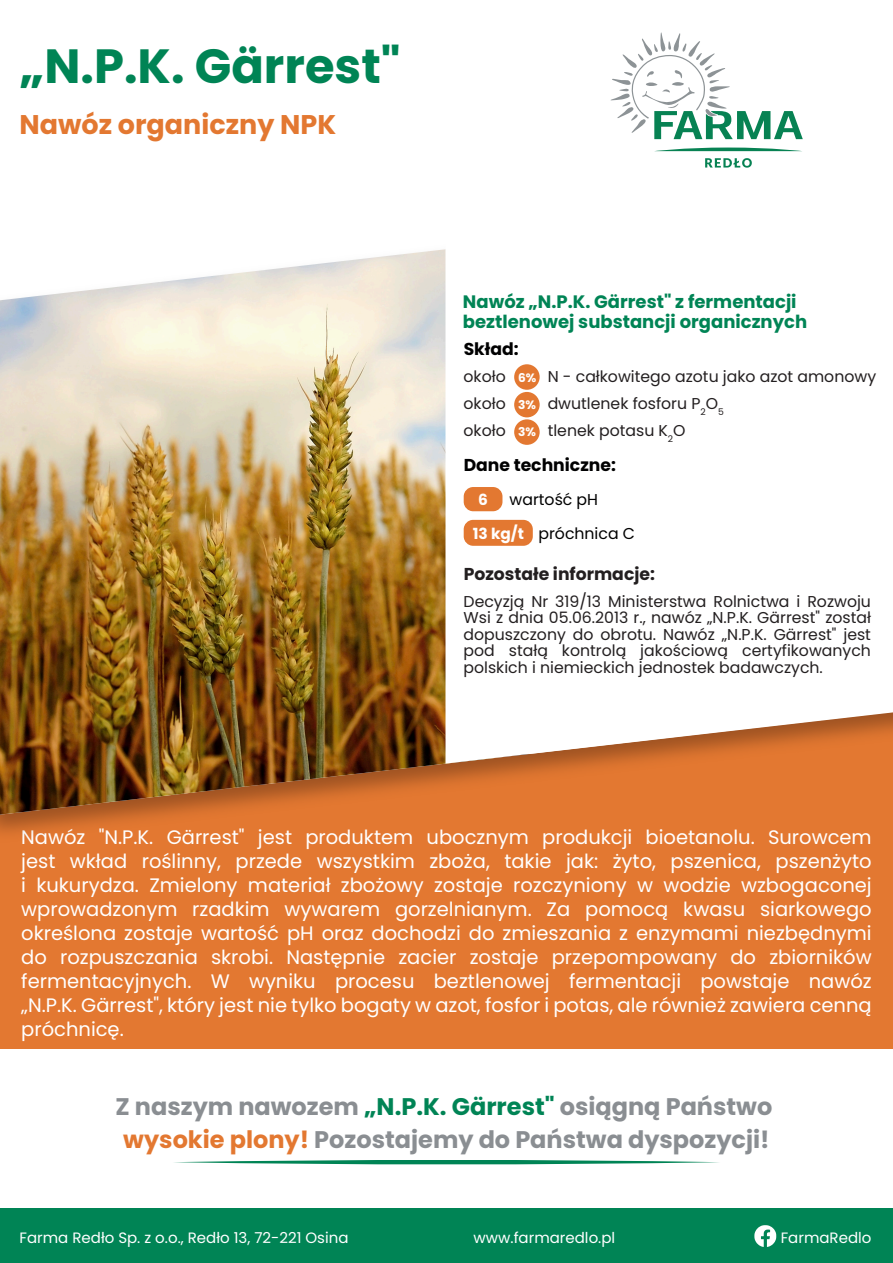
<style>
.page{position:relative;width:893px;height:1263px;background:#fff}
.page>*{position:absolute;margin:0;border:0;box-sizing:border-box;transform-origin:0 0}
.t1{font:700 48px "Poppins";color:#008455}
.t2{font:700 27px "Poppins";color:#e37831}
.t3{font:700 24px/33px "Poppins";color:#8a8e92;text-align:center}
.t4{font:19.5px/24px "Poppins";color:#fff;text-align:justify}
.t5{font:700 18px/19.5px "Poppins";color:#008455}
.t6{font:700 17.25px "Poppins";color:#000001}
.t7{font:700 17.25px "Poppins";color:#231f20}
.t8{font:15.75px/16.5px "Poppins";color:#231f20;text-align:justify}
.t9{font:15.75px/33.8px "Poppins";color:#000001}
.t10{font:700 15.3px "Poppins";color:#fff}
.t11{font:15px "Poppins";color:#fff}
.t12{font:700 12.15px "Poppins";color:#fff}
.s1{color:#008455}
.s2{color:#e37831}
</style>
<div class="page">
<div style="left:0;top:553px;width:893px;height:496px;background:#e37831"></div>
<svg style="left:610px;top:32px;width:193px;height:107px"></svg>
<svg style="left:656px;top:148px;width:145px;height:3px"></svg>
<svg style="left:705px;top:158px;width:47px;height:10px"></svg>
<div style="left:0;top:1208px;width:893px;height:55px;background:#008455"></div>
<svg style="left:754px;top:1225px;width:22px;height:22px"></svg>
<svg style="left:174px;top:1160px;width:545px;height:5px"></svg>
<img style="left:0;top:249px;width:529px;height:566px">
<svg style="left:445px;top:249px;width:448px;height:515px"></svg>
<div style="left:464px;top:487px;width:38px;height:24px;background:#e37831;border-radius:9px"></div>
<div style="left:464px;top:520px;width:69px;height:26px;background:#e37831;border-radius:9px"></div>
<div style="left:514px;top:364px;width:26px;height:26px;background:#e37831;border-radius:50%"></div>
<div style="left:514px;top:392px;width:26px;height:25px;background:#e37831;border-radius:50%"></div>
<div style="left:514px;top:419px;width:26px;height:26px;background:#e37831;border-radius:50%"></div>
<h1 class="t1" style="left:20px;top:38px;width:383px">„N.P.K. Gärrest"</h1>
<h2 class="t2" style="left:20px;top:109px;width:318px">Nawóz organiczny NPK</h2>
<p class="t5" style="left:463px;top:292px;width:346px">Nawóz „N.P.K. Gärrest" z fermentacji beztlenowej substancji organicznych</p>
<p class="t6" style="left:464px;top:339px;width:56px">Skład:</p>
<p class="t8" style="left:464px;top:369px;width:44px">około</p>
<p class="t8" style="left:548px;top:369px;width:330px">N - całkowitego azotu jako azot amonowy</p>
<p class="t8" style="left:464px;top:396px;width:44px">około</p>
<p class="t8" style="left:548px;top:396px;width:178px">dwutlenek fosforu P<sub>2</sub>O<sub>5</sub></p>
<p class="t8" style="left:464px;top:423px;width:44px">około</p>
<p class="t8" style="left:548px;top:423px;width:139px">tlenek potasu K<sub>2</sub>O</p>
<p class="t12" style="left:518px;top:370px;width:20px">6%</p>
<p class="t12" style="left:518px;top:398px;width:19px">3%</p>
<p class="t12" style="left:518px;top:425px;width:19px">3%</p>
<p class="t6" style="left:464px;top:455px;width:154px">Dane techniczne:</p>
<p class="t9" style="left:538px;top:483px;width:98px;text-indent:-29px">wartość pH próchnica C</p>
<p class="t10" style="left:478px;top:491px;width:11px">6</p>
<p class="t10" style="left:473px;top:525px;width:53px">13 kg/t</p>
<p class="t7" style="left:464px;top:564px;width:193px">Pozostałe informacje:</p>
<p class="t8" style="left:464px;top:593px;width:409px">Decyzją Nr 319/13 Ministerstwa Rolnictwa i Rozwoju Wsi z dnia 05.06.2013 r., nawóz „N.P.K. Gärrest" został dopuszczony do obrotu. Nawóz „N.P.K. Gärrest" jest pod stałą kontrolą jakościową certyfikowanych polskich i niemieckich jednostek badawczych.</p>
<p class="t4" style="left:21px;top:825px;width:852px">Nawóz "N.P.K. Gärrest" jest produktem ubocznym produkcji bioetanolu. Surowcem jest wkład roślinny, przede wszystkim zboża, takie jak: żyto, pszenica, pszenżyto i kukurydza. Zmielony materiał zbożowy zostaje rozczyniony w wodzie wzbogaconej wprowadzonym rzadkim wywarem gorzelnianym. Za pomocą kwasu siarkowego określona zostaje wartość pH oraz dochodzi do zmieszania z enzymami niezbędnymi do rozpuszczania skrobi. Następnie zacier zostaje przepompowany do zbiorników fermentacyjnych. W wyniku procesu beztlenowej fermentacji powstaje nawóz „N.P.K. Gärrest", który jest nie tylko bogaty w azot, fosfor i potas, ale również zawiera cenną próchnicę.</p>
<p class="t3" style="left:116px;top:1090px;width:658px">Z naszym nawozem <span class="s1">„N.P.K. Gärrest"</span> osiągną Państwo <span class="s2">wysokie plony!</span> Pozostajemy do Państwa dyspozycji!</p>
<p class="t11" style="left:20px;top:1229px;width:330px">Farma Redło Sp. z o.o., Redło 13, 72-221 Osina</p>
<p class="t11" style="left:474px;top:1229px;width:143px">www.farmaredlo.pl</p>
<p class="t11" style="left:781px;top:1229px;width:92px">FarmaRedlo</p>
</div>
